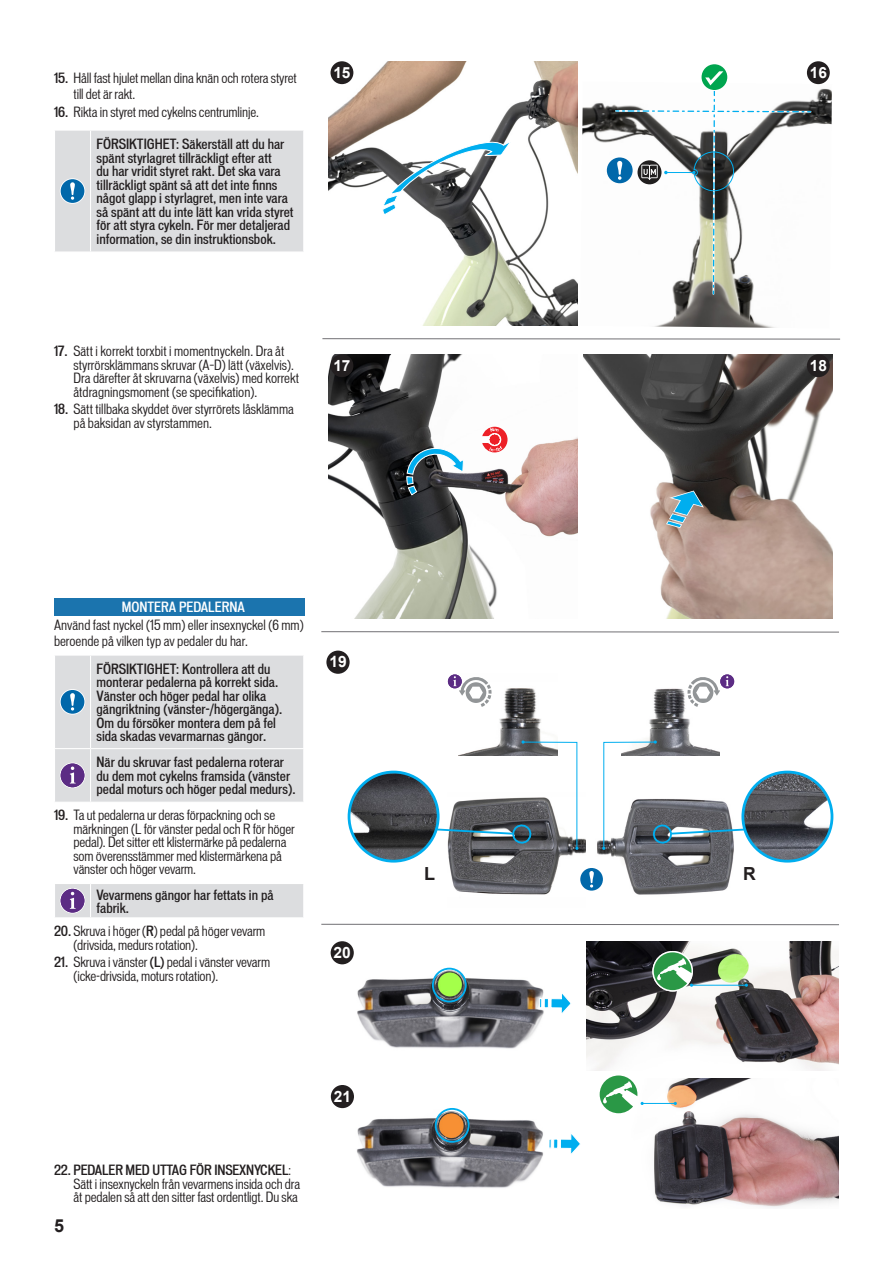
<style>
.page{position:relative;width:893px;height:1263px;background:#fff}
.page>*{position:absolute;margin:0;border:0;box-sizing:border-box;transform-origin:0 0}
.t1{font:700 18px "Arial";color:#231f20}
.t2{font:700 15.6px "Arial";color:#fff}
.t3{font:700 15.45px "Arial";color:#fff}
.t4{font:condensed 13.5px/13.5px "Vonnes";letter-spacing:-.01em;color:#231f20}
.t5{font:500 condensed 13.5px/13.5px "Vonnes";color:#231f20}
.t6{font:500 condensed 13.5px "Vonnes";color:#fff}
.s1{font-weight:500}
</style>
<div class="page">
<div style="left:54px;top:598px;width:250px;height:18px;background:#1b74ae"></div>
<div style="left:55px;top:130px;width:248px;height:122px;background:#dcdddf"></div>
<div style="left:55px;top:655px;width:248px;height:147px;background:#dcdddf"></div>
<svg style="left:55px;top:884px;width:248px;height:34px;background:#d7d5db"></svg>
<hr style="left:322px;top:338px;width:518px;height:1px;background:#717074">
<hr style="left:321px;top:631px;width:518px;height:1px;background:#717074">
<hr style="left:321px;top:924px;width:518px;height:1px;background:#717074">
<div style="left:326px;top:651px;width:24px;height:23px;background:#231f20;border-radius:50%"></div>
<img style="left:595px;top:840px;width:138px;height:55px">
<img style="left:449px;top:838px;width:136px;height:57px">
<img style="left:648px;top:688px;width:42px;height:52px">
<img style="left:491px;top:688px;width:50px;height:52px">
<svg style="left:687px;top:677px;width:33px;height:30px"></svg>
<div style="left:580px;top:868px;width:23px;height:23px;background:#0168aa;border-radius:50%"></div>
<svg style="left:589px;top:871px;width:5px;height:16px"></svg>
<svg style="left:720px;top:674px;width:15px;height:15px"></svg>
<div style="left:720px;top:674px;width:14px;height:14px;background:#5c2c84;border-radius:50%"></div>
<svg style="left:726px;top:676px;width:3px;height:10px"></svg>
<div style="left:448px;top:674px;width:14px;height:14px;background:#5c2c84;border-radius:50%"></div>
<svg style="left:453px;top:674px;width:38px;height:33px"></svg>
<svg style="left:349px;top:740px;width:229px;height:121px"></svg>
<svg style="left:602px;top:740px;width:230px;height:121px"></svg>
<img style="left:587px;top:941px;width:252px;height:129px">
<img style="left:644px;top:1079px;width:195px;height:128px">
<img style="left:341px;top:1085px;width:202px;height:103px">
<div style="left:435px;top:1108px;width:35px;height:35px;border:2px solid #00aeef;border-radius:50%"></div>
<img style="left:344px;top:956px;width:199px;height:93px">
<div style="left:432px;top:968px;width:35px;height:34px;border:2px solid #00aeef;border-radius:50%"></div>
<svg style="left:539px;top:990px;width:32px;height:26px"></svg>
<svg style="left:549px;top:1134px;width:31px;height:20px"></svg>
<svg style="left:652px;top:951px;width:41px;height:40px"></svg>
<hr style="left:691px;top:985px;width:55px;height:1px;background:#00aeef">
<svg style="left:654px;top:952px;width:39px;height:38px"></svg>
<hr style="left:642px;top:1103px;width:33px;height:1px;background:#00aeef">
<svg style="left:600px;top:1075px;width:44px;height:38px"></svg>
<div style="left:331px;top:941px;width:23px;height:23px;background:#231f20;border-radius:50%"></div>
<div style="left:331px;top:1085px;width:23px;height:23px;background:#231f20;border-radius:50%"></div>
<img style="left:582px;top:82px;width:250px;height:246px">
<img style="left:329px;top:61px;width:249px;height:264px">
<div style="left:702px;top:64px;width:25px;height:26px;background:#00a54f;border-radius:50%"></div>
<svg style="left:382px;top:132px;width:129px;height:83px"></svg>
<div style="left:607px;top:157px;width:26px;height:26px;background:#0168aa;border-radius:50%"></div>
<svg style="left:614px;top:71px;width:198px;height:225px"></svg>
<div style="left:331px;top:61px;width:22px;height:23px;background:#231f20;border-radius:50%"></div>
<div style="left:807px;top:61px;width:23px;height:23px;background:#231f20;border-radius:50%"></div>
<img style="left:329px;top:354px;width:249px;height:264px">
<svg style="left:482px;top:427px;width:25px;height:25px"></svg>
<svg style="left:406px;top:440px;width:58px;height:56px"></svg>
<img style="left:584px;top:354px;width:249px;height:264px">
<svg style="left:666px;top:491px;width:38px;height:37px"></svg>
<div style="left:331px;top:354px;width:22px;height:23px;background:#231f20;border-radius:50%"></div>
<div style="left:807px;top:354px;width:23px;height:23px;background:#231f20;border-radius:50%"></div>
<p class="t4" style="left:73px;top:70px;width:225px;line-height:16.2px;text-indent:-19px"><span class="s1">15.</span> Håll fast hjulet mellan dina knän och rotera styret till det är rakt.</p>
<p class="t4" style="left:54px;top:105px;width:206px"><span class="s1">16.</span> Rikta in styret med cykelns centrumlinje.</p>
<p class="t5" style="left:97px;top:137px;width:199px">FÖRSIKTIGHET: Säkerställ att du har spänt styrlagret tillräckligt efter att<br>du har vridit styret rakt. Det ska vara tillräckligt spänt så att det inte finns något glapp i styrlagret, men inte vara så spänt att du inte lätt kan vrida styret för att styra cykeln. För mer detaljerad information, se din instruktionsbok.</p>
<p class="t3" style="left:333px;top:61px;width:19px">15</p>
<p class="t3" style="left:810px;top:61px;width:19px">16</p>
<p class="t4" style="left:74px;top:344px;width:227px;text-indent:-19px"><span class="s1">17.</span> Sätt i korrekt torxbit i momentnyckeln. Dra åt styrrörsklämmans skruvar (A–D) lätt (växelvis).<br>Dra därefter åt skruvarna (växelvis) med korrekt åtdragningsmoment (se specifikation).</p>
<p class="t4" style="left:74px;top:402px;width:222px;text-indent:-19px"><span class="s1">18.</span> Sätt tillbaka skyddet över styrrörets låsklämma på baksidan av styrstammen.</p>
<p class="t3" style="left:333px;top:354px;width:19px">17</p>
<p class="t3" style="left:810px;top:354px;width:19px">18</p>
<p class="t6" style="left:122px;top:599px;width:125px">MONTERA PEDALERNA</p>
<p class="t4" style="left:54px;top:616px;width:251px;line-height:16.2px">Använd fast nyckel (15 mm) eller insexnyckel (6 mm) beroende på vilken typ av pedaler du har.</p>
<p class="t5" style="left:97px;top:662px;width:187px">FÖRSIKTIGHET: Kontrollera att du monterar pedalerna på korrekt sida.<br>Vänster och höger pedal har olika gängriktning (vänster-/högergänga).<br>Om du försöker montera dem på fel sida skadas vevarmarnas gängor.</p>
<p class="t5" style="left:97px;top:755px;width:200px">När du skruvar fast pedalerna roterar du dem mot cykelns framsida (vänster pedal moturs och höger pedal medurs).</p>
<p class="t4" style="left:74px;top:808px;width:223px;text-indent:-19px"><span class="s1">19.</span> Ta ut pedalerna ur deras förpackning och se märkningen (L för vänster pedal och R för höger pedal). Det sitter ett klistermärke på pedalerna som överensstämmer med klistermärkena på vänster och höger vevarm.</p>
<p class="t5" style="left:97px;top:887px;width:179px">Vevarmens gängor har fettats in på fabrik.</p>
<p class="t4" style="left:74px;top:924px;width:193px;text-indent:-19px"><span class="s1">20.</span> Skruva i höger (<span class="s1">R</span>) pedal på höger vevarm (drivsida, medurs rotation).</p>
<p class="t4" style="left:74px;top:955px;width:198px;text-indent:-19px"><span class="s1">21.</span> Skruva i vänster <span class="s1">(L)</span> pedal i vänster vevarm (icke-drivsida, moturs rotation).</p>
<p class="t2" style="left:329px;top:651px;width:19px">19</p>
<p class="t2" style="left:334px;top:941px;width:19px">20</p>
<p class="t4" style="left:74px;top:1163px;width:228px;text-indent:-19px"><span class="s1">22. PEDALER MED UTTAG FÖR INSEXNYCKEL</span>:<br>Sätt i insexnyckeln från vevarmens insida och dra åt pedalen så att den sitter fast ordentligt. Du ska</p>
<h1 class="t1" style="left:54px;top:1213px;width:12px">5</h1>
<p class="t2" style="left:334px;top:1085px;width:19px">21</p>
<h1 class="t1" style="left:424px;top:861px;width:13px">L</h1>
<h1 class="t1" style="left:743px;top:861px;width:14px">R</h1>
</div>
